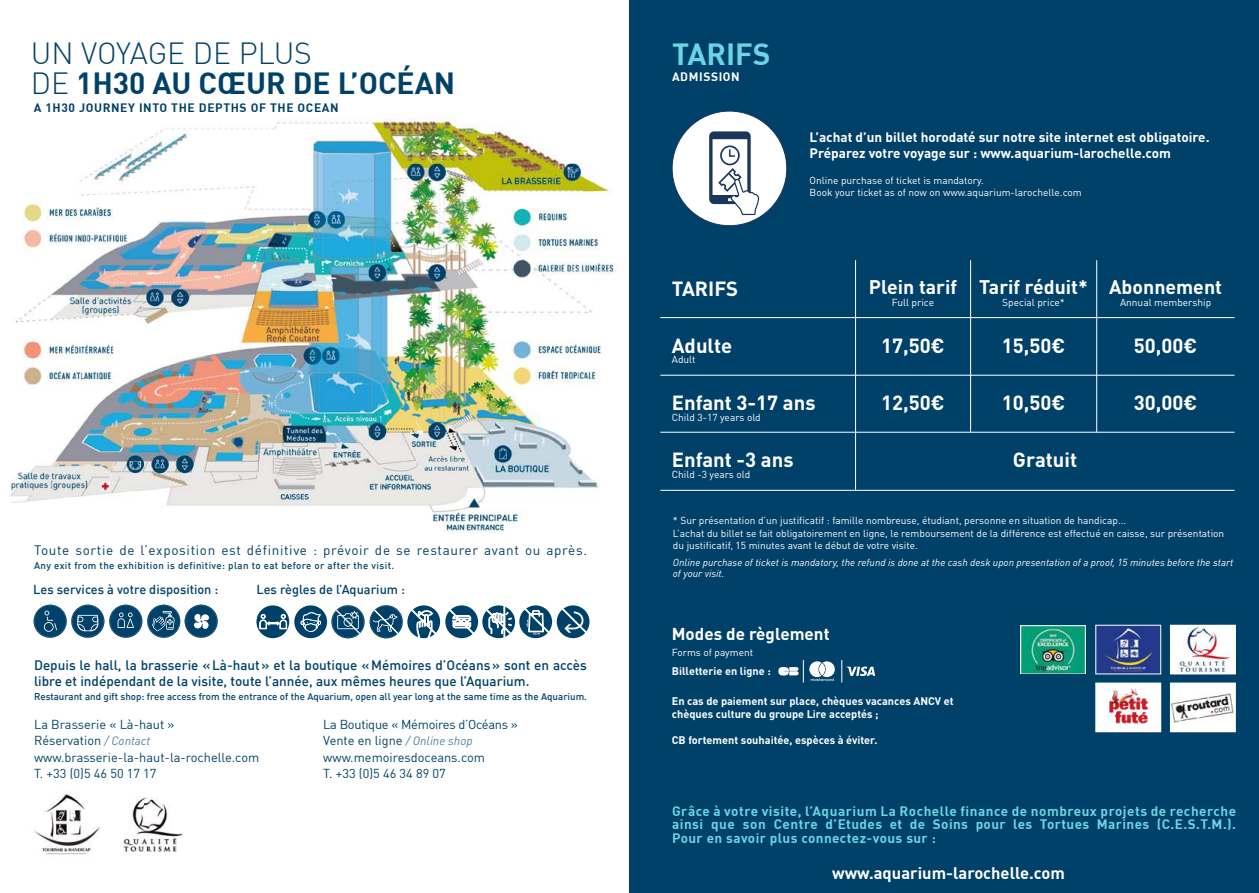
<style>
.page{position:relative;width:1259px;height:893px;background:#fff}
.page>*{position:absolute;margin:0;border:0;box-sizing:border-box;transform-origin:0 0}
.t1{font:700 30px/30px "DIN";color:#004169}
.t2{font:700 30px "DIN";color:#6bd4e6}
.t3{font:700 20.25px "DIN Pro";color:#fff}
.t4{font:700 19.5px "DIN Pro";color:#fff}
.t5{font:700 16.95px "DIN Pro";color:#fff}
.t6{font:700 16.5px "DIN";color:#fff}
.t7{font:700 13.5px/13.5px "DIN";letter-spacing:.03em;color:#6bd4e6;text-align:justify}
.t8{font:500 13.5px/16.5px "DIN";color:#004169}
.t9{font:700 13.5px/16.5px "DIN Pro";color:#fff}
.t10{font:13.5px "DIN";letter-spacing:.05em;color:#004169}
.t11{font:12.75px/16.5px "DIN";color:#004169}
.t12{font:500 12.75px "DIN";color:#004169}
.t13{font:700 12px "DIN";letter-spacing:.05em;color:#004169}
.t14{font:700 12px "DIN";letter-spacing:.05em;color:#fff}
.t15{font:700 10.95px/13px "DIN Pro";color:#fff}
.t16{font:10.2px/12.1px "DIN Pro";color:#fff}
.t17{font:italic 10.2px/10.9px "DIN Pro";color:#fff}
.t18{font:500 9.75px "DIN";color:#004169}
.t19{font:500 9.75px "DIN";letter-spacing:.04em;color:#004169}
.s1{font-weight:300}
.s2{font-family:"DIN Pro";font-style:italic;font-size:12px;color:#4f7ea2}
</style>
<div class="page">
<img style="left:10px;top:112px;width:605px;height:421px">
<div style="left:630px;top:0;width:629px;height:893px;background:#004169"></div>
<img style="left:123px;top:798px;width:60px;height:53px">
<img style="left:34px;top:793px;width:66px;height:62px">
<svg style="left:331px;top:605px;width:72px;height:33px"></svg>
<div style="left:445px;top:605px;width:33px;height:33px;background:#004169;border-radius:50%"></div>
<svg style="left:449px;top:609px;width:25px;height:25px"></svg>
<div style="left:294px;top:605px;width:33px;height:33px;background:#004169;border-radius:50%"></div>
<svg style="left:519px;top:605px;width:33px;height:33px"></svg>
<div style="left:557px;top:605px;width:32px;height:33px;background:#004169;border-radius:50%"></div>
<svg style="left:256px;top:605px;width:33px;height:33px"></svg>
<svg style="left:407px;top:605px;width:33px;height:33px"></svg>
<svg style="left:411px;top:609px;width:25px;height:30px"></svg>
<div style="left:672px;top:111px;width:115px;height:115px;background:#fff;border-radius:50%"></div>
<hr style="left:660px;top:317px;width:574px;height:1px;background:#fff">
<hr style="left:660px;top:375px;width:574px;height:1px;background:#fff">
<hr style="left:660px;top:432px;width:574px;height:1px;background:#fff">
<hr style="left:660px;top:490px;width:574px;height:1px;background:#fff">
<hr style="left:855px;top:260px;width:1px;height:230px;background:#fff">
<hr style="left:970px;top:260px;width:1px;height:172px;background:#fff">
<hr style="left:1096px;top:260px;width:1px;height:172px;background:#fff">
<img style="left:1020px;top:625px;width:65px;height:49px">
<img style="left:1097px;top:627px;width:62px;height:45px">
<div style="left:1095px;top:625px;width:66px;height:49px;border:1px solid #fff"></div>
<img style="left:1097px;top:685px;width:62px;height:45px">
<div style="left:1095px;top:683px;width:66px;height:49px;border:1px solid #fff"></div>
<img style="left:1172px;top:627px;width:61px;height:45px">
<div style="left:1170px;top:625px;width:65px;height:49px;border:1px solid #fff"></div>
<div style="left:1170px;top:683px;width:65px;height:49px;background:#fff"></div>
<img style="left:1172px;top:694px;width:61px;height:29px">
<svg style="left:709px;top:131px;width:51px;height:85px"></svg>
<svg style="left:259px;top:614px;width:28px;height:15px"></svg>
<svg style="left:524px;top:608px;width:25px;height:31px"></svg>
<svg style="left:34px;top:605px;width:184px;height:33px"></svg>
<svg style="left:562px;top:608px;width:25px;height:25px"></svg>
<svg style="left:300px;top:612px;width:21px;height:20px"></svg>
<svg style="left:482px;top:605px;width:33px;height:33px"></svg>
<div style="left:504px;top:606px;width:1px;height:31px;border:1px solid #fff"></div>
<svg style="left:486px;top:610px;width:26px;height:24px"></svg>
<svg style="left:778px;top:660px;width:57px;height:22px"></svg>
<svg style="left:841px;top:660px;width:34px;height:22px"></svg>
<h1 class="t1" style="left:31px;top:37px;width:426px"><span class="s1">UN VOYAGE DE PLUS<br>DE</span> 1H30 AU CŒUR DE L’OCÉAN</h1>
<p class="t13" style="left:34px;top:100px;width:306px">A 1H30 JOURNEY INTO THE DEPTHS OF THE OCEAN</p>
<h3 class="t10" style="left:34px;top:542px;width:554px">Toute sortie de l’exposition est définitive : prévoir de se restaurer avant ou après.</h3>
<p class="t19" style="left:34px;top:559px;width:361px">Any exit from the exhibition is definitive: plan to eat before or after the visit.</p>
<p class="t12" style="left:33px;top:581px;width:187px">Les services à votre disposition :</p>
<p class="t12" style="left:256px;top:581px;width:150px">Les règles de l’Aquarium :</p>
<h3 class="t8" style="left:34px;top:656px;width:554px">Depuis le hall, la brasserie «Là-haut» et la boutique «Mémoires d’Océans» sont en accès libre et indépendant de la visite, toute l’année, aux mêmes heures que l’Aquarium.</h3>
<p class="t18" style="left:34px;top:690px;width:554px">Restaurant and gift shop: free access from the entrance of the Aquarium, open all year long at the same time as the Aquarium.</p>
<p class="t11" style="left:34px;top:715px;width:227px">La Brasserie « Là-haut »<br>Réservation <span class="s2">/ Contact </span>www.brasserie-la-haut-la-rochelle.com<br>T. +33 (0)5 46 50 17 17</p>
<p class="t11" style="left:323px;top:715px;width:196px">La Boutique « Mémoires d’Océans »<br>Vente en ligne <span class="s2">/ Online shop </span>www.memoiresdoceans.com<br>T. +33 (0)5 46 34 89 07</p>
<h1 class="t2" style="left:672px;top:35px;width:100px">TARIFS</h1>
<p class="t14" style="left:672px;top:68px;width:69px">ADMISSION</p>
<h2 class="t3" style="left:672px;top:273px;width:68px">TARIFS</h2>
<h3 class="t9" style="left:809px;top:128px;width:401px">L’achat d’un billet horodaté sur notre site internet est obligatoire.<br>Préparez votre voyage sur : www.aquarium-larochelle.com</h3>
<p class="t16" style="left:809px;top:174px;width:274px">Online purchase of ticket is mandatory.<br>Book your ticket as of now on www.aquarium-larochelle.com</p>
<h3 class="t4" style="left:869px;top:272px;width:221px">Plein tarif Tarif réduit*</h3>
<p class="t16" style="left:892px;top:296px;width:44px">Full price</p>
<p class="t16" style="left:1002px;top:296px;width:64px">Special price*</p>
<h3 class="t4" style="left:1109px;top:272px;width:114px">Abonnement</h3>
<p class="t16" style="left:1120px;top:296px;width:93px">Annual membership</p>
<h2 class="t3" style="left:672px;top:329px;width:62px">Adulte</h2>
<p class="t16" style="left:672px;top:353px;width:25px">Adult</p>
<h2 class="t3" style="left:672px;top:387px;width:145px">Enfant 3-17 ans</h2>
<p class="t16" style="left:672px;top:410px;width:90px">Child 3-17 years old</p>
<h2 class="t3" style="left:672px;top:444px;width:123px">Enfant -3 ans</h2>
<h2 class="t3" style="left:881px;top:329px;width:65px">17,50€</h2>
<h2 class="t3" style="left:1001px;top:329px;width:65px">15,50€</h2>
<h2 class="t3" style="left:1134px;top:329px;width:65px">50,00€</h2>
<h2 class="t3" style="left:881px;top:387px;width:65px">12,50€</h2>
<h2 class="t3" style="left:1002px;top:387px;width:65px">10,50€</h2>
<h2 class="t3" style="left:1134px;top:387px;width:65px">30,00€</h2>
<h2 class="t3" style="left:1013px;top:444px;width:66px">Gratuit</h2>
<p class="t16" style="left:672px;top:468px;width:80px">Child -3 years old</p>
<p class="t16" style="left:673px;top:514px;width:553px">* Sur présentation d’un justificatif : famille nombreuse, étudiant, personne en situation de handicap...<br>L’achat du billet se fait obligatoirement en ligne, le remboursement de la différence est effectué en caisse, sur présentation du justificatif, 15 minutes avant le début de votre visite.</p>
<p class="t17" style="left:673px;top:556px;width:562px">Online purchase of ticket is mandatory, the refund is done at the cash desk upon presentation of a proof, 15 minutes before the start of your visit.</p>
<h3 class="t5" style="left:672px;top:620px;width:159px">Modes de règlement</h3>
<p class="t15" style="left:672px;top:663px;width:100px">Billetterie en ligne :</p>
<p class="t15" style="left:672px;top:694px;width:283px">En cas de paiement sur place, chèques vacances ANCV et chèques culture du groupe Lire acceptés ;</p>
<p class="t15" style="left:672px;top:733px;width:207px">CB fortement souhaitée, espèces à éviter.</p>
<p class="t16" style="left:672px;top:645px;width:83px">Forms of payment</p>
<h3 class="t7" style="left:672px;top:804px;width:565px">Grâce à votre visite, l’Aquarium La Rochelle finance de nombreux projets de recherche ainsi que son Centre d’Etudes et de Soins pour les Tortues Marines (C.E.S.T.M.).<br>Pour en savoir plus connectez-vous sur :</h3>
<h3 class="t6" style="left:832px;top:862px;width:234px">www.aquarium-larochelle.com</h3>
</div>
